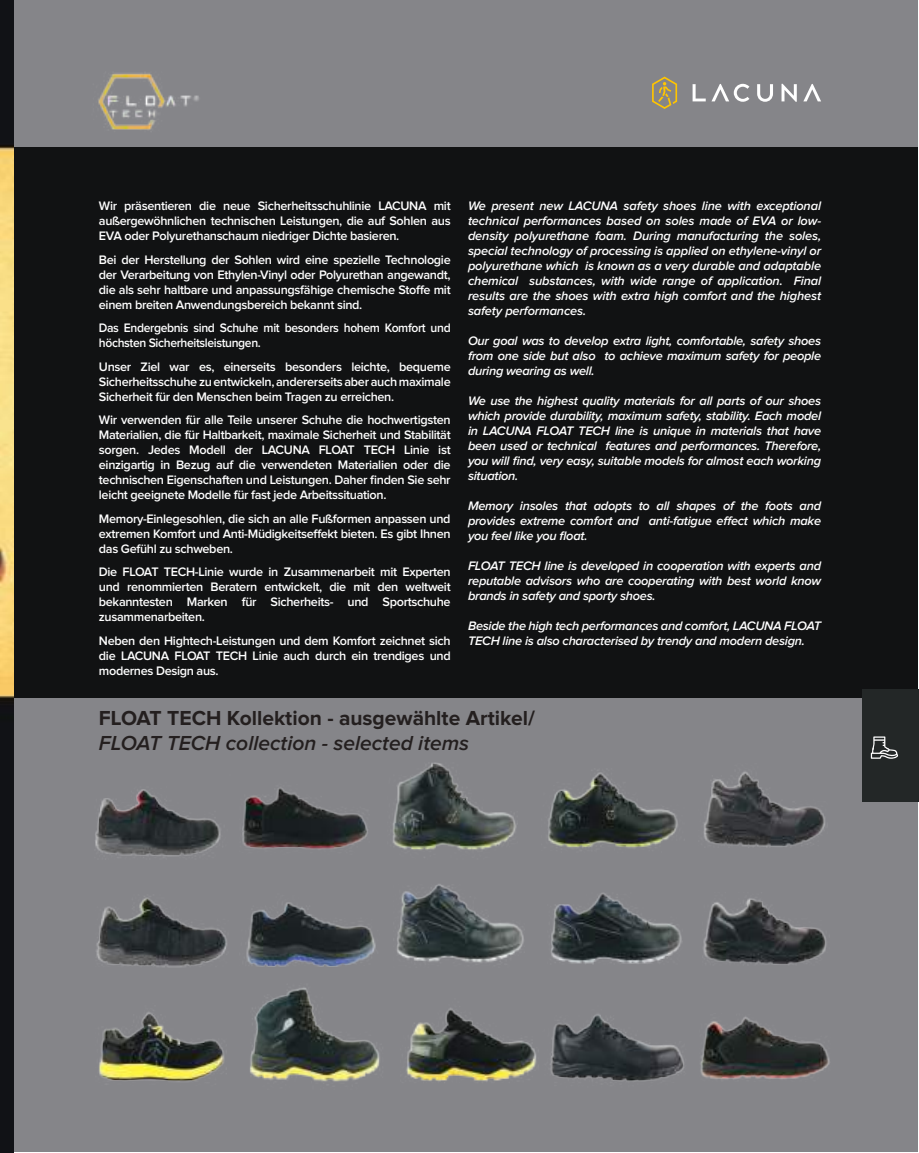
<style>
.page{position:relative;width:919px;height:1153px;background:#fff}
.page>*{position:absolute;margin:0;border:0;box-sizing:border-box;transform-origin:0 0}
.t1{font:700 21px "Proxima Nova";color:#241f1f}
.t2{font:italic 600 21px "Proxima Nova";color:#241f1f}
.t3{font:600 12.75px/15px "Proxima Nova";letter-spacing:-.025em;color:#fff;text-align:justify}
.t4{font:italic 600 12.75px/15px "Proxima Nova";letter-spacing:-.02em;color:#fff;text-align:justify}
.t5{font:600 12.75px/15px "Proxima Nova";letter-spacing:-.025em;color:#fff;scale:.95 1}
</style>
<div class="page">
<div style="left:14px;top:1px;width:904px;height:1151px;background:#858589"></div>
<div style="left:14px;top:147px;width:904px;height:551px;background:#111213"></div>
<img style="left:0;top:0;width:13px;height:1152px">
<img style="left:551px;top:893px;width:131px;height:71px">
<img style="left:397px;top:884px;width:127px;height:79px">
<img style="left:548px;top:772px;width:130px;height:76px">
<img style="left:392px;top:762px;width:125px;height:88px">
<img style="left:406px;top:1008px;width:124px;height:74px">
<img style="left:250px;top:987px;width:130px;height:95px">
<img style="left:246px;top:902px;width:130px;height:65px">
<img style="left:242px;top:787px;width:126px;height:63px">
<img style="left:99px;top:1012px;width:126px;height:70px">
<svg style="left:652px;top:77px;width:25px;height:32px"></svg>
<svg style="left:692px;top:84px;width:13px;height:17px"></svg>
<svg style="left:711px;top:84px;width:38px;height:18px"></svg>
<svg style="left:757px;top:84px;width:16px;height:18px"></svg>
<svg style="left:781px;top:84px;width:15px;height:18px"></svg>
<svg style="left:803px;top:84px;width:18px;height:17px"></svg>
<img style="left:98px;top:72px;width:101px;height:58px">
<img style="left:703px;top:771px;width:122px;height:76px">
<img style="left:703px;top:898px;width:124px;height:67px">
<img style="left:96px;top:897px;width:131px;height:71px">
<img style="left:95px;top:789px;width:126px;height:68px">
<img style="left:530px;top:1014px;width:154px;height:67px">
<img style="left:700px;top:1016px;width:130px;height:64px">
<div style="left:861px;top:689px;width:57px;height:113px;background:#232727"></div>
<svg style="left:870px;top:736px;width:28px;height:22px"></svg>
<p class="t3" style="left:99px;top:198px;width:353px">Wir präsentieren die neue Sicherheitsschuhlinie LACUNA mit außergewöhnlichen technischen Leistungen, die auf Sohlen aus EVA oder Polyurethanschaum niedriger Dichte basieren.</p>
<p class="t3" style="left:99px;top:252px;width:353px">Bei der Herstellung der Sohlen wird eine spezielle Technologie der Verarbeitung von Ethylen-Vinyl oder Polyurethan angewandt, die als sehr haltbare und anpassungsfähige chemische Stoffe mit einem breiten Anwendungsbereich bekannt sind.</p>
<p class="t5" style="left:99px;top:320px;width:372px">Das Endergebnis sind Schuhe mit besonders hohem Komfort und höchsten Sicherheitsleistungen.</p>
<p class="t3" style="left:99px;top:359px;width:353px">Unser Ziel war es, einerseits besonders leichte, bequeme Sicherheitsschuhe zu entwickeln, andererseits aber auch maximale Sicherheit für den Menschen beim Tragen zu erreichen.</p>
<p class="t3" style="left:99px;top:412px;width:353px">Wir verwenden für alle Teile unserer Schuhe die hochwertigsten Materialien, die für Haltbarkeit, maximale Sicherheit und Stabilität sorgen. Jedes Modell der LACUNA FLOAT TECH Linie ist einzigartig in Bezug auf die verwendeten Materialien oder die technischen Eigenschaften und Leistungen. Daher finden Sie sehr leicht geeignete Modelle für fast jede Arbeitssituation.</p>
<p class="t3" style="left:99px;top:511px;width:353px">Memory-Einlegesohlen, die sich an alle Fußformen anpassen und extremen Komfort und Anti-Müdigkeitseffekt bieten. Es gibt Ihnen das Gefühl zu schweben.</p>
<p class="t3" style="left:99px;top:564px;width:353px">Die FLOAT TECH-Linie wurde in Zusammenarbeit mit Experten und renommierten Beratern entwickelt, die mit den weltweit bekanntesten Marken für Sicherheits- und Sportschuhe zusammenarbeiten.</p>
<p class="t3" style="left:99px;top:633px;width:353px">Neben den Hightech-Leistungen und dem Komfort zeichnet sich die LACUNA FLOAT TECH Linie auch durch ein trendiges und modernes Design aus.</p>
<p class="t4" style="left:468px;top:199px;width:354px">We present new LACUNA safety shoes line with exceptional technical performances based on soles made of EVA or low&shy;density polyurethane foam. During manufacturing the soles, special technology of processing is applied on ethylene-vinyl or polyurethane which is known as a very durable and adaptable chemical substances, with wide range of application. Final results are the shoes with extra high comfort and the highest safety performances.</p>
<p class="t4" style="left:468px;top:333px;width:354px">Our goal was to develop extra light, comfortable, safety shoes from one side but also to achieve maximum safety for people during wearing as well.</p>
<p class="t4" style="left:468px;top:394px;width:354px">We use the highest quality materials for all parts of our shoes which provide durability, maximum safety, stability. Each model in LACUNA FLOAT TECH line is unique in materials that have been used or technical features and performances. Therefore, you will find, very easy, suitable models for almost each working situation.</p>
<p class="t4" style="left:468px;top:499px;width:354px">Memory insoles that adopts to all shapes of the foots and provides extreme comfort and anti-fatigue effect which make you feel like you float.</p>
<p class="t4" style="left:468px;top:559px;width:354px">FLOAT TECH line is developed in cooperation with experts and reputable advisors who are cooperating with best world know brands in safety and sporty shoes.</p>
<p class="t4" style="left:468px;top:618px;width:354px">Beside the high tech performances and comfort, LACUNA FLOAT<br>TECH line is also characterised by trendy and modern design.</p>
<h1 class="t1" style="left:99px;top:706px;width:437px">FLOAT TECH Kollektion - ausgewählte Artikel/</h1>
<h1 class="t2" style="left:99px;top:734px;width:372px">FLOAT TECH collection - selected items</h1>
</div>
